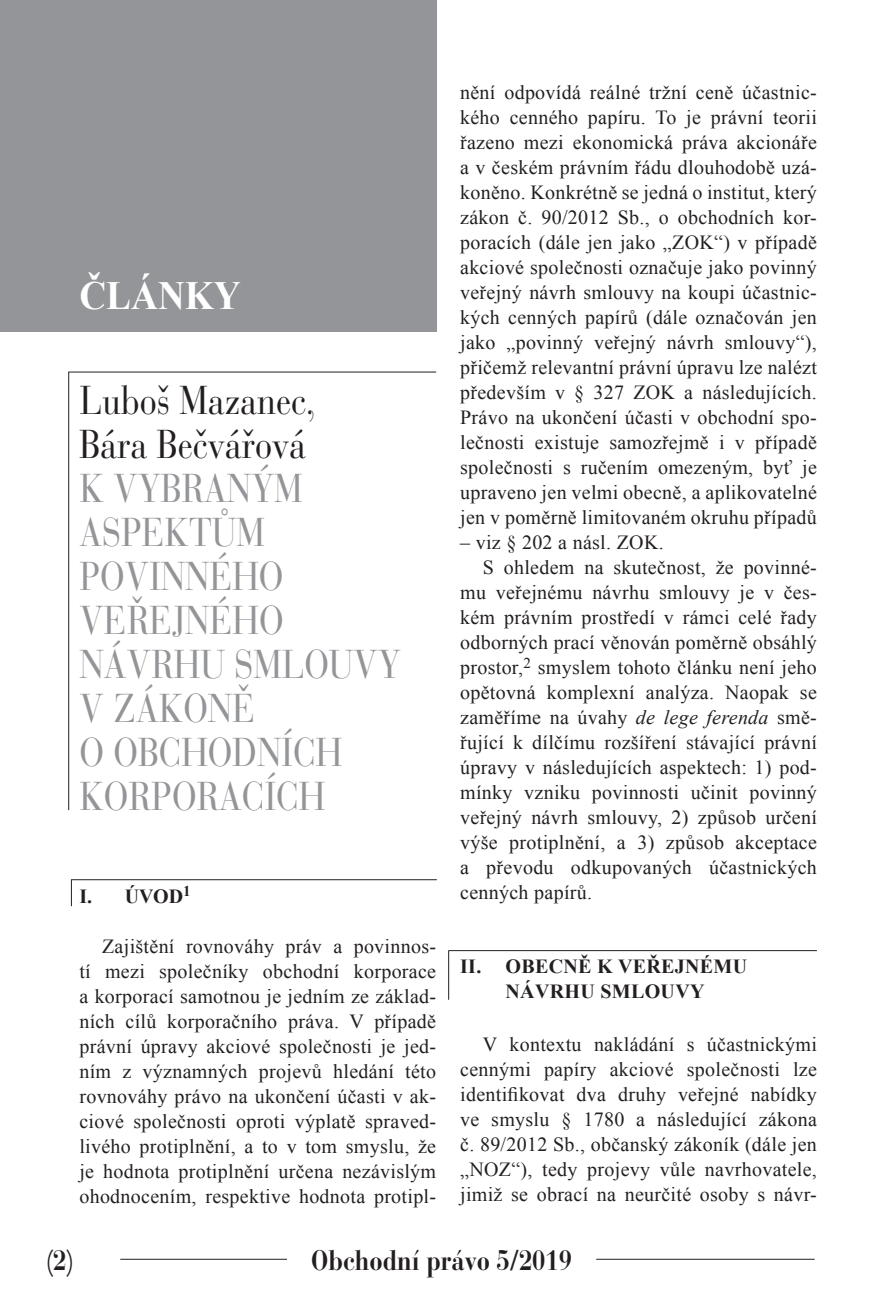
<style>
.page{position:relative;width:885px;height:1316px;background:#fff}
.page>*{position:absolute;margin:0;border:0;box-sizing:border-box;transform-origin:0 0}
.t1{font:40px/44px "Bauer Bodoni CE";color:#939598;scale:.85 1}
.t2{font:40px/44px "Bauer Bodoni CE";color:#231f20;scale:.85 1}
.t3{font:700 40px "Times New Roman";color:#fff;scale:.93 1}
.t4{font:700 28px "Bauer Bodoni CE";color:#231f20;scale:.85 1}
.t5{font:20px/25px "Times New Roman";letter-spacing:.015em;color:#231f20;text-align:justify}
.t6{font:700 20px/25px "Times New Roman";letter-spacing:.015em;color:#231f20;text-align:center}
.s1{font-style:italic}
</style>
<div class="page">
<hr style="left:120px;top:1258px;width:167px;height:1px;background:#231f20">
<hr style="left:596px;top:1258px;width:218px;height:1px;background:#231f20">
<div style="left:0;top:0;width:437px;height:332px;background:#939598"></div>
<hr style="left:68px;top:371px;width:368px;height:1px;background:#231f20">
<hr style="left:448px;top:950px;width:368px;height:1px;background:#231f20">
<hr style="left:448px;top:950px;width:1px;height:49px;background:#231f20">
<hr style="left:71px;top:879px;width:366px;height:1px;background:#231f20">
<svg style="left:71px;top:879px;width:1px;height:27px"></svg>
<hr style="left:68px;top:372px;width:1px;height:438px;background:#231f20">
<h1 class="t3" style="left:79px;top:268px;width:175px">ČLÁNKY</h1>
<h1 class="t2" style="left:79px;top:378px;width:279px">Luboš Mazanec,<br>Bára Bečvářová</h1>
<h1 class="t1" style="left:79px;top:466px;width:379px">K VYBRANÝM<br>ASPEKTŮM<br>POVINNÉHO<br>VEŘEJNÉHO<br>NÁVRHU SMLOUVY<br>V ZÁKONĚ<br>O OBCHODNÍCH<br>KORPORACÍCH</h1>
<p class="t6" style="left:79px;top:883px;width:113px">I. ÚVOD<sup>1</sup></p>
<p class="t5" style="left:79px;top:933px;width:358px;text-indent:23px">Zajištění rovnováhy práv a povinnos&shy;tí mezi společníky obchodní korporace a korporací samotnou je jedním ze základ&shy;ních cílů korporačního práva. V případě právní úpravy akciové společnosti je jed&shy;ním z významných projevů hledání této rovnováhy právo na ukončení účasti v ak&shy;ciové společnosti oproti výplatě spraved&shy;livého protiplnění, a to v tom smyslu, že je hodnota protiplnění určena nezávislým ohodnocením, respektive hodnota protipl-</p>
<p class="t5" style="left:460px;top:79px;width:358px">nění odpovídá reálné tržní ceně účastnic&shy;kého cenného papíru. To je právní teorii řazeno mezi ekonomická práva akcionáře a v českém právním řádu dlouhodobě uzá&shy;koněno. Konkrétně se jedná o institut, který zákon č. 90/2012 Sb., o obchodních kor&shy;poracích (dále jen jako „ZOK“) v případě akciové společnosti označuje jako povinný veřejný návrh smlouvy na koupi účastnic&shy;kých cenných papírů (dále označován jen jako „povinný veřejný návrh smlouvy“), přičemž relevantní právní úpravu lze nalézt především v § 327 ZOK a následujících.<br>Právo na ukončení účasti v obchodní spo&shy;lečnosti existuje samozřejmě i v případě společnosti s ručením omezeným, byť je upraveno jen velmi obecně, a aplikovatelné jen v poměrně limitovaném okruhu případů</p>
<p class="t5" style="left:460px;top:529px;width:205px">– viz § 202 a násl. ZOK.</p>
<p class="t5" style="left:483px;top:554px;width:335px">S ohledem na skutečnost, že povinné-</p>
<p class="t5" style="left:460px;top:579px;width:358px">mu veřejnému návrhu smlouvy je v čes-</p>
<p class="t5" style="left:460px;top:604px;width:358px">kém právním prostředí v rámci celé řady</p>
<p class="t5" style="left:460px;top:629px;width:358px">odborných prací věnován poměrně obsáhlý</p>
<p class="t5" style="left:460px;top:654px;width:358px">prostor,<sup>2</sup> smyslem tohoto článku není jeho</p>
<p class="t5" style="left:460px;top:679px;width:358px">opětovná komplexní analýza. Naopak se</p>
<p class="t5" style="left:460px;top:704px;width:358px">zaměříme na úvahy <span class="s1">de lege ferenda</span> smě-</p>
<p class="t5" style="left:460px;top:729px;width:358px">řující k dílčímu rozšíření stávající právní</p>
<p class="t5" style="left:460px;top:754px;width:358px">úpravy v následujících aspektech: 1) pod-</p>
<p class="t5" style="left:460px;top:779px;width:358px">mínky vzniku povinnosti učinit povinný</p>
<p class="t5" style="left:460px;top:804px;width:358px">veřejný návrh smlouvy, 2) způsob určení</p>
<p class="t5" style="left:460px;top:829px;width:358px">výše protiplnění, a 3) způsob akceptace</p>
<p class="t5" style="left:460px;top:854px;width:358px">a převodu odkupovaných účastnických</p>
<p class="t5" style="left:460px;top:879px;width:133px">cenných papírů.</p>
<p class="t6" style="left:460px;top:952px;width:288px">II. OBECNĚ K VEŘEJNÉMU<br>NÁVRHU SMLOUVY</p>
<p class="t5" style="left:460px;top:1031px;width:358px;text-indent:23px">V kontextu nakládání s účastnickými cennými papíry akciové společnosti lze identifikovat dva druhy veřejné nabídky ve smyslu § 1780 a následující zákona č. 89/2012 Sb., občanský zákoník (dále jen „NOZ“), tedy projevy vůle navrhovatele, jimiž se obrací na neurčité osoby s návr-</p>
<h2 class="t4" style="left:45px;top:1242px;width:36px">(2)</h2>
<h2 class="t4" style="left:311px;top:1242px;width:308px">Obchodní právo 5/2019</h2>
</div>
